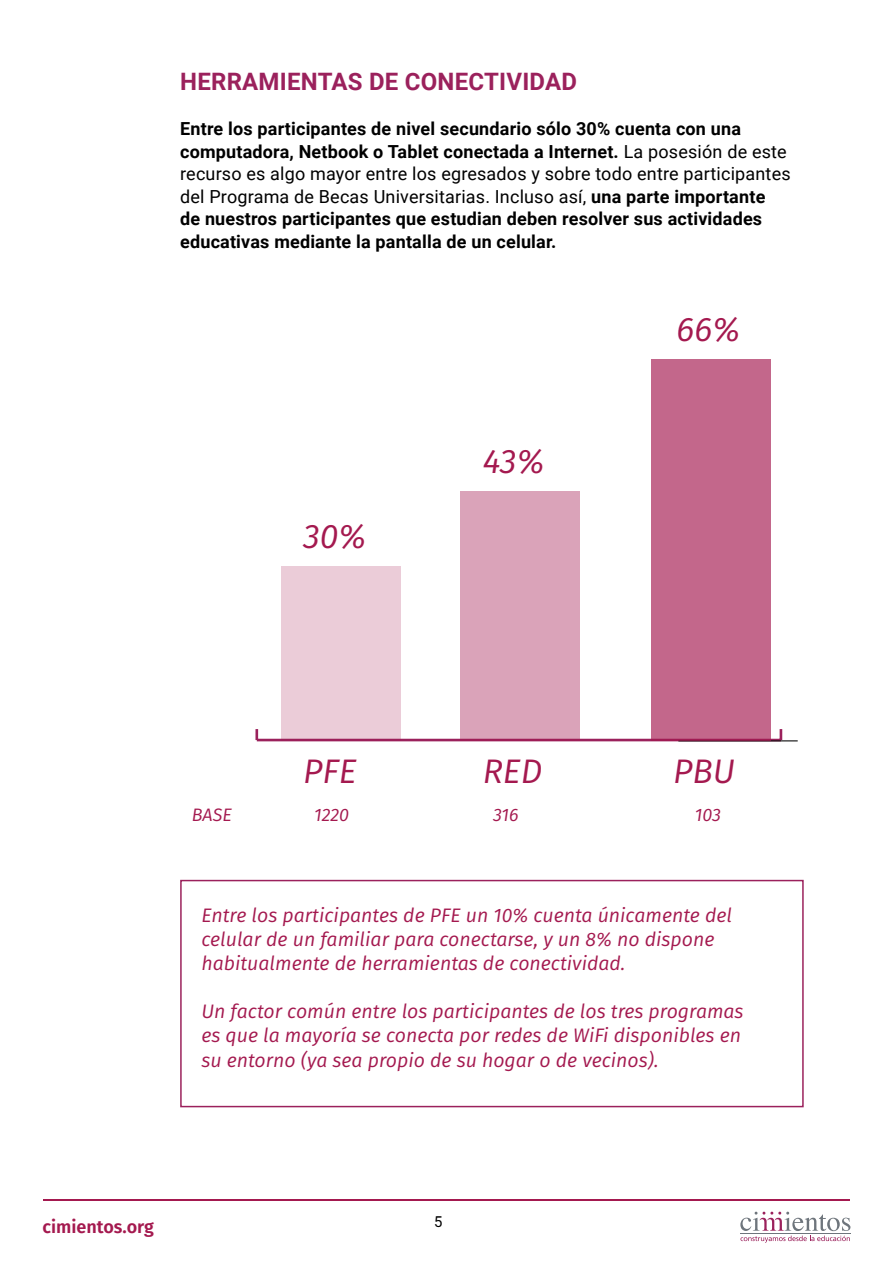
<style>
.page{position:relative;width:893px;height:1263px;background:#fff}
.page>*{position:absolute;margin:0;border:0;box-sizing:border-box;transform-origin:0 0}
.t1{font:italic 34.05px "Fira Sans";color:#a4194f}
.t2{font:700 24px "Roboto";letter-spacing:.01em;color:#9b215c}
.t3{font:italic 19.5px/24px "Fira Sans";color:#a4194f}
.t4{font:700 18px/22.5px "Roboto";letter-spacing:.01em;color:#000}
.t5{font:italic 18px "Fira Sans";color:#a4194f}
.t6{font:600 18px "Fira Sans";color:#a4194f}
.t7{font:15px "Roboto Mono";color:#000}
.s1{font-weight:400}
</style>
<div class="page">
<svg style="left:740px;top:1212px;width:110px;height:30px"></svg>
<hr style="left:43px;top:1199px;width:807px;height:2px;background:#a4194f">
<div style="left:180px;top:880px;width:624px;height:227px;border:2px solid #9b215c"></div>
<hr style="left:257px;top:739px;width:524px;height:2px;background:#9b215c">
<svg style="left:255px;top:729px;width:3px;height:11px"></svg>
<svg style="left:780px;top:729px;width:2px;height:11px"></svg>
<hr style="left:678px;top:740px;width:120px;height:1px;background:#000">
<div style="left:651px;top:359px;width:120px;height:382px;background:#c3678b"></div>
<div style="left:461px;top:492px;width:119px;height:249px;background:#daa3b9"></div>
<div style="left:282px;top:566px;width:119px;height:175px;background:#ebccd8"></div>
<h2 class="t2" style="left:180px;top:65px;width:398px">HERRAMIENTAS DE CONECTIVIDAD</h2>
<p class="t4" style="left:180px;top:117px;width:612px">Entre los participantes de nivel secundario sólo 30% cuenta con una computadora, Netbook o Tablet conectada a Internet. <span class="s1">La posesión de este recurso es algo mayor entre los egresados y sobre todo entre participantes del Programa de Becas Universitarias. Incluso así,</span> una parte importante<br>de nuestros participantes que estudian deben resolver sus actividades educativas mediante la pantalla de un celular.</p>
<h1 class="t1" style="left:303px;top:511px;width:65px">30%</h1>
<h1 class="t1" style="left:483px;top:436px;width:63px">43%</h1>
<h1 class="t1" style="left:677px;top:304px;width:65px">66%</h1>
<h1 class="t1" style="left:303px;top:746px;width:55px">PFE</h1>
<h1 class="t1" style="left:483px;top:746px;width:61px">RED</h1>
<h1 class="t1" style="left:673px;top:746px;width:64px">PBU</h1>
<p class="t5" style="left:192px;top:802px;width:42px">BASE</p>
<p class="t5" style="left:314px;top:802px;width:37px">1220</p>
<p class="t5" style="left:493px;top:802px;width:27px">316</p>
<p class="t5" style="left:695px;top:802px;width:28px">103</p>
<p class="t3" style="left:201px;top:903px;width:532px">Entre los participantes de PFE un 10% cuenta únicamente del celular de un familiar para conectarse, y un 8% no dispone habitualmente de herramientas de conectividad.</p>
<p class="t3" style="left:201px;top:998px;width:544px;line-height:24.6px">Un factor común entre los participantes de los tres programas es que la mayoría se conecta por redes de WiFi disponibles en su entorno (ya sea propio de su hogar o de vecinos).</p>
<p class="t6" style="left:43px;top:1212px;width:113px">cimientos.org</p>
<p class="t7" style="left:434px;top:1211px;width:10px">5</p>
</div>
